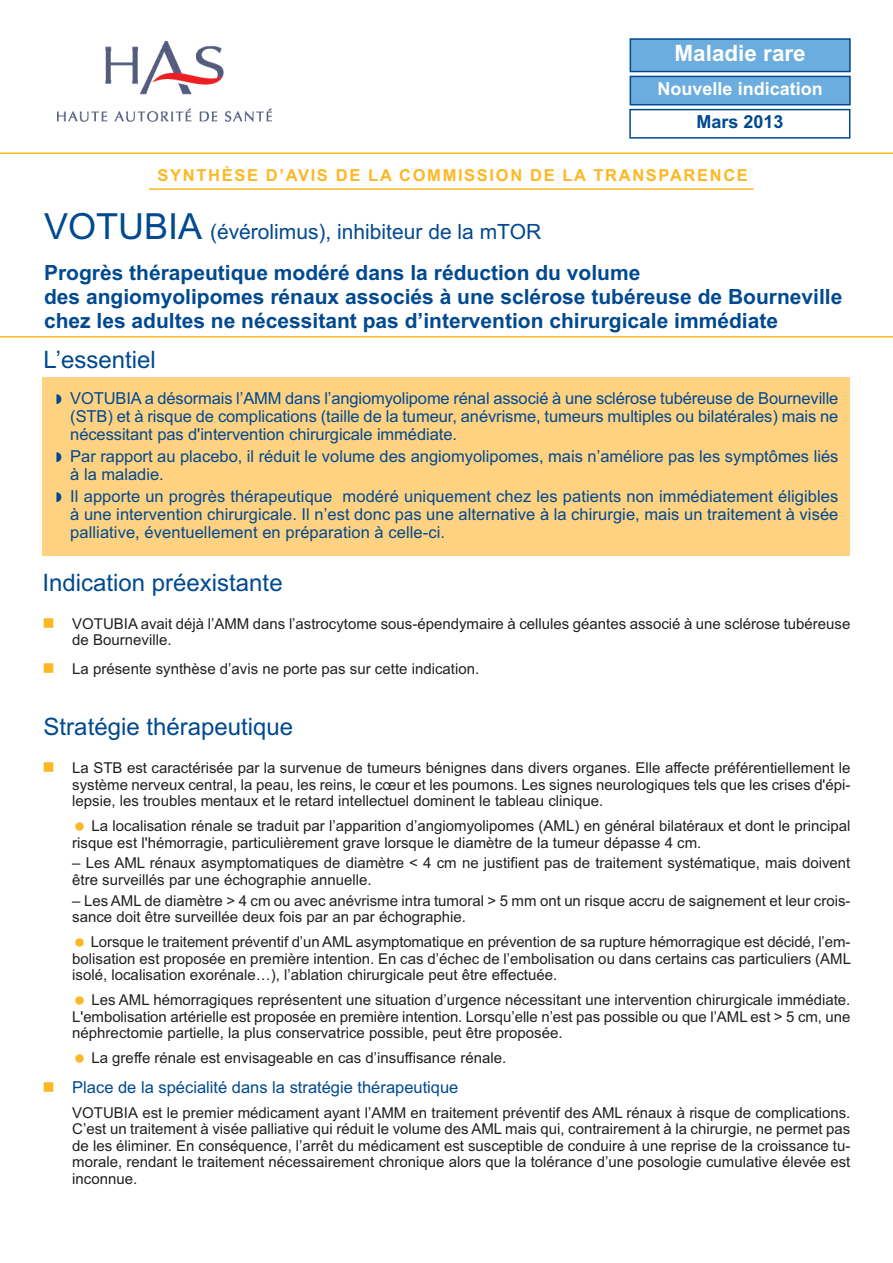
<style>
.page{position:relative;width:893px;height:1263px;background:#fff}
.page>*{position:absolute;margin:0;border:0;box-sizing:border-box;transform-origin:0 0}
.t1{font:24px "Arial";color:#014990}
.t2{font:700 22.5px "Arial";color:#fff}
.t3{font:700 21px/41px "Arial";color:#014990}
.t4{font:700 18px "Arial";color:#fff}
.t5{font:700 18px "Arial";color:#014990}
.t6{font:16.5px/18px "Arial";color:#014990;text-align:justify}
.t7{font:700 16.5px "Arial";letter-spacing:.1em;color:#fcb825}
.t8{font:15px/16.5px "Arial";color:#231f20}
.s1{font-weight:400;font-size:36px}
.s2{font-weight:400}
</style>
<div class="page">
<hr style="left:0;top:336px;width:893px;height:2px;background:#fcb825">
<img style="left:57px;top:41px;width:214px;height:81px">
<hr style="left:0;top:152px;width:893px;height:2px;background:#fcb825">
<div style="left:43px;top:377px;width:807px;height:179px;background:#fed281"></div>
<hr style="left:149px;top:188px;width:605px;height:2px;background:#fcb825">
<div style="left:629px;top:109px;width:221px;height:30px;border:2px solid #014990"></div>
<div style="left:631px;top:77px;width:218px;height:27px;background:#6caddf"></div>
<div style="left:630px;top:76px;width:221px;height:29px;border:2px solid #014990"></div>
<div style="left:631px;top:40px;width:218px;height:31px;background:#6caddf"></div>
<div style="left:630px;top:38px;width:221px;height:34px;border:2px solid #014990"></div>
<h2 class="t2" style="left:674px;top:40px;width:133px">Maladie rare</h2>
<p class="t4" style="left:658px;top:78px;width:167px">Nouvelle indication</p>
<p class="t5" style="left:696px;top:112px;width:89px">Mars 2013</p>
<p class="t7" style="left:158px;top:166px;width:592px">SYNTHÈSE D’AVIS DE LA COMMISSION DE LA TRANSPARENCE</p>
<h3 class="t3" style="left:44px;top:211px;width:598px"><span class="s1">VOTUBIA</span> <span class="s2">(évérolimus), inhibiteur de la mTOR<br></span>Progrès thérapeutique modéré dans la réduction du volume</h3>
<h3 class="t3" style="left:44px;top:284px;width:800px;line-height:24px">des angiomyolipomes rénaux associés à une sclérose tubéreuse de Bourneville chez les adultes ne nécessitant pas d’intervention chirurgicale immédiate</h3>
<h1 class="t1" style="left:44px;top:346px;width:114px">L’essentiel</h1>
<p class="t6" style="left:70px;top:389px;width:770px">VOTUBIA a désormais l’AMM dans l’angiomyolipome rénal associé à une sclérose tubéreuse de Bourneville (STB) et à risque de complications (taille de la tumeur, anévrisme, tumeurs multiples ou bilatérales) mais ne nécessitant pas d'intervention chirurgicale immédiate.</p>
<p class="t6" style="left:70px;top:447px;width:770px">Par rapport au placebo, il réduit le volume des angiomyolipomes, mais n’améliore pas les symptômes liés à la maladie.</p>
<p class="t6" style="left:70px;top:487px;width:770px">Il apporte un progrès thérapeutique modéré uniquement chez les patients non immédiatement éligibles à une intervention chirurgicale. Il n’est donc pas une alternative à la chirurgie, mais un traitement à visée palliative, éventuellement en préparation à celle-ci.</p>
<h1 class="t1" style="left:43px;top:568px;width:242px">Indication préexistante</h1>
<p class="t8" style="left:72px;top:615px;width:780px">VOTUBIA avait déjà l’AMM dans l’astrocytome sous-épendymaire à cellules géantes associé à une sclérose tubéreuse de Bourneville.</p>
<p class="t8" style="left:72px;top:661px;width:408px">La présente synthèse d’avis ne porte pas sur cette indication.</p>
<h1 class="t1" style="left:44px;top:713px;width:251px">Stratégie thérapeutique</h1>
<p class="t8" style="left:72px;top:760px;width:780px;text-align:justify">La STB est caractérisée par la survenue de tumeurs bénignes dans divers organes. Elle affecte préférentiellement le système nerveux central, la peau, les reins, le cœur et les poumons. Les signes neurologiques tels que les crises d'épi&shy;lepsie, les troubles mentaux et le retard intellectuel dominent le tableau clinique.</p>
<p class="t8" style="left:72px;top:818px;width:780px;text-indent:19px">La localisation rénale se traduit par l’apparition d’angiomyolipomes (AML) en général bilatéraux et dont le principal risque est l'hémorragie, particulièrement grave lorsque le diamètre de la tumeur dépasse 4 cm.</p>
<p class="t8" style="left:72px;top:855px;width:780px">– Les AML rénaux asymptomatiques de diamètre &lt; 4 cm ne justifient pas de traitement systématique, mais doivent être surveillés par une échographie annuelle.</p>
<p class="t8" style="left:72px;top:892px;width:780px">– Les AML de diamètre &gt; 4 cm ou avec anévrisme intra tumoral &gt; 5 mm ont un risque accru de saignement et leur crois&shy;sance doit être surveillée deux fois par an par échographie.</p>
<p class="t8" style="left:72px;top:934px;width:780px;text-align:justify;text-indent:18px">Lorsque le traitement préventif d’un AML asymptomatique en prévention de sa rupture hémorragique est décidé, l’em&shy;bolisation est proposée en première intention. En cas d’échec de l’embolisation ou dans certains cas particuliers (AML isolé, localisation exorénale…), l’ablation chirurgicale peut être effectuée.</p>
<p class="t8" style="left:72px;top:992px;width:780px;text-align:justify;text-indent:19px">Les AML hémorragiques représentent une situation d’urgence nécessitant une intervention chirurgicale immédiate.<br>L'embolisation artérielle est proposée en première intention. Lorsqu’elle n’est pas possible ou que l’AML est &gt; 5 cm, une néphrectomie partielle, la plus conservatrice possible, peut être proposée.</p>
<p class="t8" style="left:91px;top:1050px;width:416px">La greffe rénale est envisageable en cas d’insuffisance rénale.</p>
<p class="t6" style="left:72px;top:1078px;width:388px">Place de la spécialité dans la stratégie thérapeutique</p>
<p class="t8" style="left:72px;top:1104px;width:780px;text-align:justify">VOTUBIA est le premier médicament ayant l’AMM en traitement préventif des AML rénaux à risque de complications.<br>C’est un traitement à visée palliative qui réduit le volume des AML mais qui, contrairement à la chirurgie, ne permet pas de les éliminer. En conséquence, l’arrêt du médicament est susceptible de conduire à une reprise de la croissance tu&shy;morale, rendant le traitement nécessairement chronique alors que la tolérance d’une posologie cumulative élevée est inconnue.</p>
</div>
